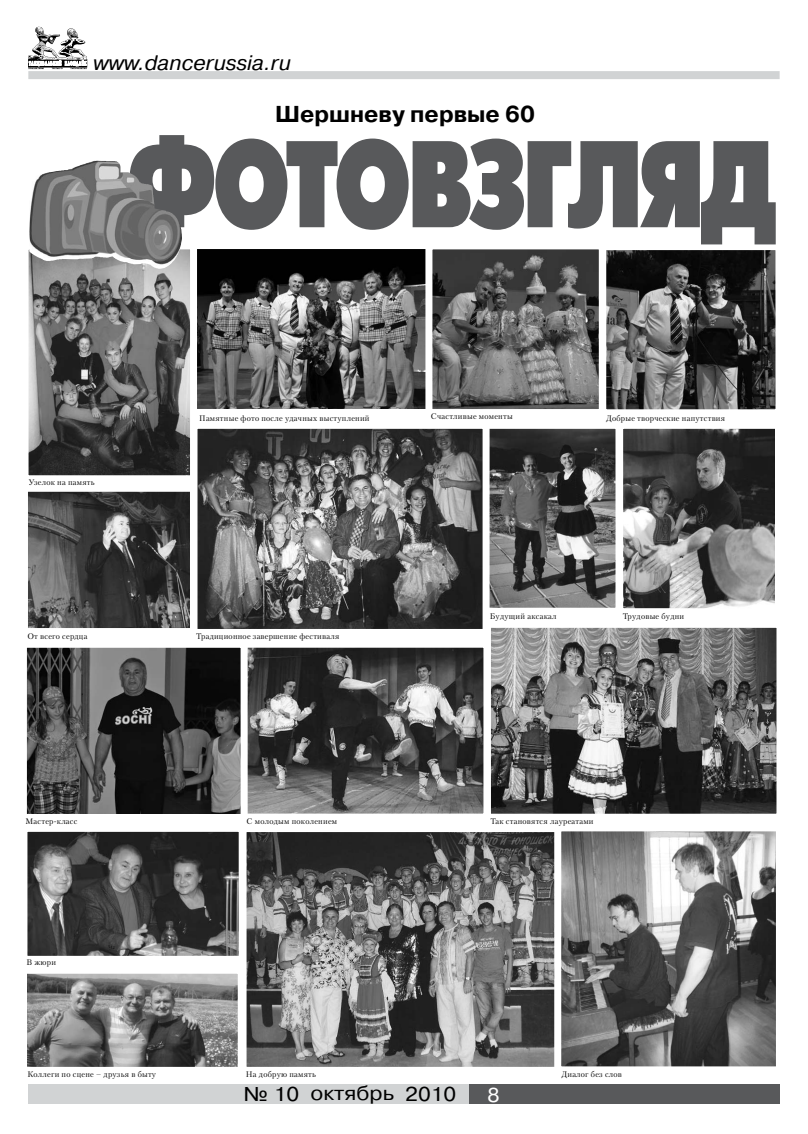
<style>
.page{position:relative;width:808px;height:1134px;background:#fff}
.page>*{position:absolute;margin:0;border:0;box-sizing:border-box;transform-origin:0 0}
.t1{font:123px "Futuris XC";color:#58595b;scale:.72 1}
.t2{font:700 23px "Pragmatica C";color:#000}
.t3{font:italic 21px "Pragmatica C";color:#000}
.t4{font:20px "Pragmatica C";color:#000;scale:1.1 1}
.t5{font:20px "Pragmatica C";color:#fff;scale:1.1 1}
.t6{font:8px "Petersburg C";letter-spacing:.025em;color:#000}
</style>
<div class="page">
<div style="left:28px;top:1084px;width:444px;height:20px;background:#d1d3d4"></div>
<div style="left:28px;top:71px;width:752px;height:8px;background:#d1d3d4"></div>
<svg style="left:28px;top:26px;width:59px;height:43px"></svg>
<div style="left:469px;top:1084px;width:311px;height:20px;background:#58595b"></div>
<img style="left:490px;top:430px;width:124px;height:177px">
<div style="left:482px;top:422px;width:140px;height:193px;border:7px solid #fff"></div>
<img style="left:197px;top:250px;width:228px;height:159px">
<div style="left:189px;top:242px;width:245px;height:200px;border:7px solid #fff"></div>
<img style="left:433px;top:250px;width:341px;height:158px">
<div style="left:425px;top:242px;width:181px;height:174px;border:7px solid #fff"></div>
<img style="left:27px;top:975px;width:210px;height:91px">
<div style="left:17px;top:967px;width:228px;height:107px;border:7px solid #fff"></div>
<img style="left:29px;top:493px;width:160px;height:134px">
<div style="left:21px;top:485px;width:176px;height:150px;border:7px solid #fff"></div>
<img style="left:248px;top:649px;width:234px;height:164px">
<div style="left:239px;top:641px;width:251px;height:180px;border:7px solid #fff"></div>
<img style="left:28px;top:649px;width:212px;height:164px">
<div style="left:20px;top:641px;width:228px;height:188px;border:7px solid #fff"></div>
<img style="left:248px;top:833px;width:306px;height:233px">
<div style="left:240px;top:825px;width:324px;height:249px;border:7px solid #fff"></div>
<img style="left:28px;top:833px;width:210px;height:122px">
<div style="left:20px;top:825px;width:226px;height:138px;border:7px solid #fff"></div>
<img style="left:562px;top:832px;width:213px;height:233px">
<div style="left:554px;top:824px;width:229px;height:249px;border:7px solid #fff"></div>
<img style="left:624px;top:430px;width:150px;height:177px">
<div style="left:616px;top:422px;width:166px;height:193px;border:7px solid #fff"></div>
<img style="left:30px;top:250px;width:159px;height:224px">
<div style="left:22px;top:242px;width:175px;height:240px;border:7px solid #fff"></div>
<img style="left:492px;top:629px;width:283px;height:184px">
<div style="left:484px;top:621px;width:299px;height:200px;border:7px solid #fff"></div>
<img style="left:198px;top:430px;width:284px;height:198px">
<div style="left:190px;top:422px;width:300px;height:214px;border:7px solid #fff"></div>
<div style="left:599px;top:243px;width:183px;height:173px;border:7px solid #fff"></div>
<img style="left:29px;top:160px;width:153px;height:109px">
<h3 class="t3" style="left:93px;top:51px;width:199px">www.dancerussia.ru</h3>
<h2 class="t2" style="left:275px;top:102px;width:262px">Шершневу первые 60</h2>
<h1 class="t1" style="left:127px;top:118px;width:371px">ФОТОВЗГ</h1>
<h1 class="t1" style="left:568px;top:118px;width:194px">ЛЯД</h1>
<p class="t6" style="left:28px;top:477px;width:68px">Узелок на память</p>
<p class="t6" style="left:27px;top:631px;width:62px">От всего сердца</p>
<p class="t6" style="left:26px;top:816px;width:53px">Мастер-класс</p>
<p class="t6" style="left:26px;top:958px;width:31px">В жюри</p>
<p class="t6" style="left:199px;top:413px;width:172px">Памятные фото после удачных выступлений</p>
<p class="t6" style="left:431px;top:412px;width:83px">Счастливые моменты</p>
<p class="t6" style="left:606px;top:413px;width:121px">Добрые творческие напутствия</p>
<p class="t6" style="left:196px;top:631px;width:144px">Традиционное завершение фестиваля</p>
<p class="t6" style="left:490px;top:611px;width:68px">Будущий аксакал</p>
<p class="t6" style="left:623px;top:611px;width:63px">Трудовые будни</p>
<p class="t6" style="left:247px;top:816px;width:92px">С молодым поколением</p>
<p class="t6" style="left:490px;top:816px;width:105px">Так становятся лауреатами</p>
<p class="t6" style="left:27px;top:1069px;width:130px">Коллеги по сцене – друзья в быту</p>
<p class="t6" style="left:246px;top:1069px;width:72px">На добрую память</p>
<p class="t6" style="left:561px;top:1069px;width:62px">Диалог без слов</p>
<h3 class="t4" style="left:244px;top:1083px;width:195px">№ 10 октябрь 2010</h3>
<h3 class="t5" style="left:487px;top:1083px;width:13px">8</h3>
</div>
